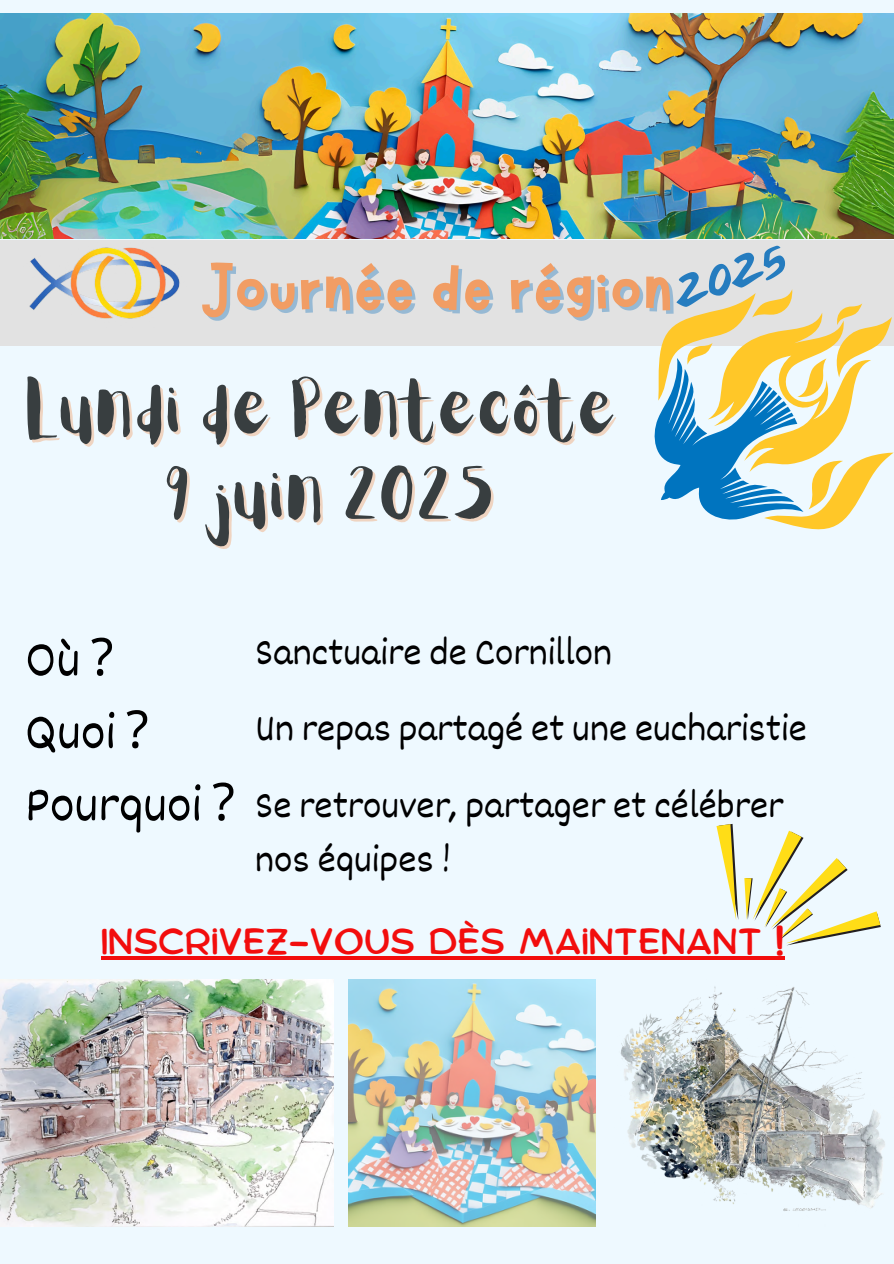
<style>
.page{position:relative;width:894px;height:1264px;background:#fff}
.page>*{position:absolute;margin:0;border:0;box-sizing:border-box;transform-origin:0 0}
.t1{font:78.15px "Marykate";color:#f19d64}
.t2{font:61.2px "Aloja Extended";color:#383e40}
.t3{font:52.05px "Anothershabby";color:#257cbf}
.t4{font:51.9px/72.4px "Dekko";color:#000}
.t5{font:38.7px/54px "Dekko";color:#000}
.t6{font:35.7px "Comica";color:#f20d0d}
.s1{font-family:"Noto Sans"}
</style>
<div class="page">
<div style="left:0;top:0;width:893px;height:1263px;background:#eef9ff"></div>
<img style="left:0;top:13px;width:893px;height:225px">
<div style="left:0;top:241px;width:893px;height:105px;background:#e2e2e2"></div>
<img style="left:0;top:238px;width:197px;height:81px">
<svg style="left:658px;top:289px;width:235px;height:241px"></svg>
<img style="left:348px;top:979px;width:247px;height:247px">
<img style="left:0;top:979px;width:333px;height:247px">
<img style="left:620px;top:986px;width:265px;height:225px">
<svg style="left:716px;top:824px;width:22px;height:96px"></svg>
<svg style="left:744px;top:830px;width:136px;height:115px"></svg>
<hr style="left:101px;top:956px;width:683px;height:4px;background:#f20d0d">
<h3 class="t3" style="left:666px;top:263px;width:118px;rotate:-19deg">2025</h3>
<p class="t1" style="left:199px;top:239px;width:475px">Journée de région</p>
<h1 class="t2" style="left:27px;top:382px;width:593px">Lundi de Pentecôte</h1>
<p class="t2" style="left:166px;top:467px;width:333px">9 juin 2025</p>
<h2 class="t4" style="left:25px;top:621px;width:211px">Où <span class="s1">?<br></span>Quoi <span class="s1">?<br></span>Pourquoi <span class="s1">?</span></h2>
<h3 class="t5" style="left:255px;top:624px;width:358px">Sanctuaire de Cornillon</h3>
<p class="t5" style="left:255px;top:700px;width:553px">Un repas partagé et une eucharistie</p>
<p class="t5" style="left:255px;top:776px;width:529px">Se retrouver, partager et célébrer nos équipes !</p>
<p class="t6" style="left:101px;top:925px;width:684px">INSCRIVEZ-VOUS DÈS MAINTENANT !</p>
</div>
